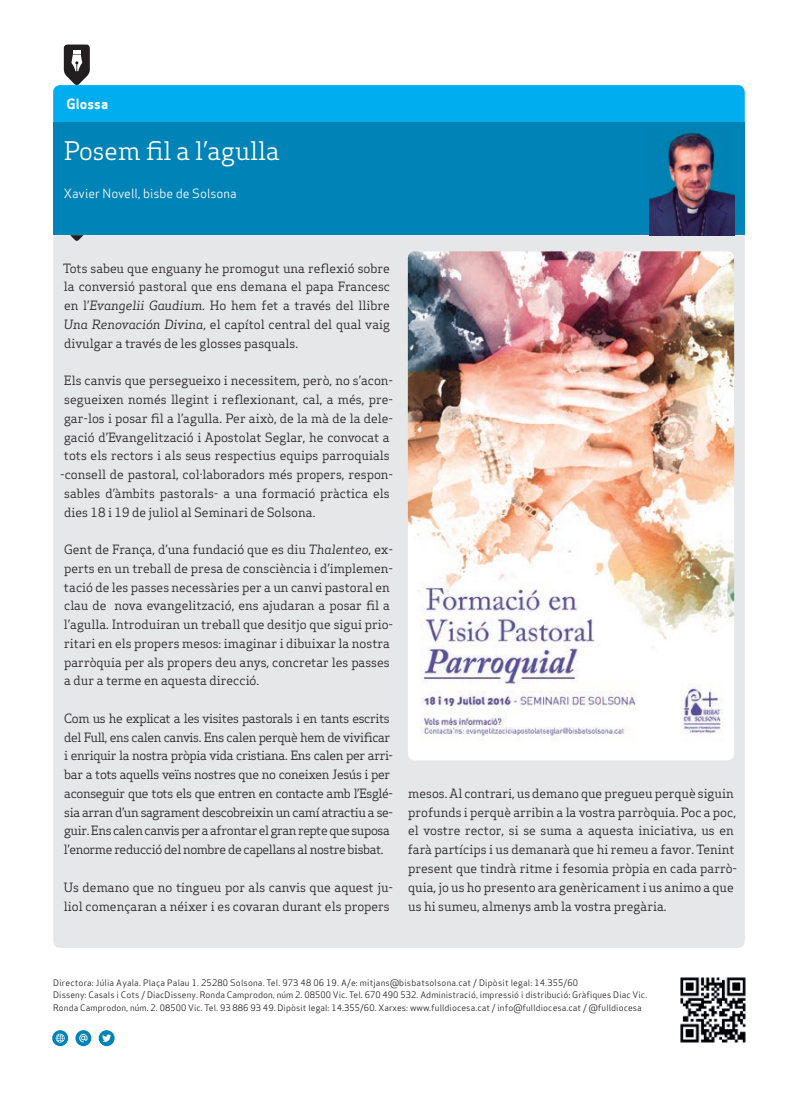
<style>
.page{position:relative;width:798px;height:1099px;background:#fff}
.page>*{position:absolute;margin:0;border:0;box-sizing:border-box;transform-origin:0 0}
.t1{font:25px "Apex Serif";color:#fff}
.t2{font:13.75px "Apex Sans Bold T";color:#fff}
.t3{font:12.5px/18.8px "Apex Serif";color:#231f20}
.t4{font:12.5px/18.8px "Apex Serif";letter-spacing:-.03em;color:#231f20}
.t5{font:12.5px "Apex Sans Book T";color:#fff}
.t6{font:8.75px/12.5px "Apex Sans Book T";letter-spacing:.01em;color:#231f20}
.s1{font-style:italic}
</style>
<div class="page">
<div style="left:53px;top:235px;width:691px;height:713px;background:#e6e7e9"></div>
<img style="left:680px;top:977px;width:66px;height:66px">
<svg style="left:52px;top:1030px;width:16px;height:16px"></svg>
<svg style="left:56px;top:1033px;width:9px;height:9px"></svg>
<svg style="left:75px;top:1030px;width:16px;height:16px"></svg>
<svg style="left:79px;top:1033px;width:9px;height:9px"></svg>
<svg style="left:99px;top:1030px;width:16px;height:16px"></svg>
<svg style="left:102px;top:1034px;width:9px;height:8px"></svg>
<div style="left:53px;top:123px;width:691px;height:112px;background:#0083b6"></div>
<svg style="left:53px;top:45px;width:691px;height:78px"></svg>
<img style="left:649px;top:129px;width:84px;height:106px">
<svg style="left:70px;top:235px;width:13px;height:7px"></svg>
<img style="left:407px;top:251px;width:326px;height:509px">
<p class="t2" style="left:67px;top:95px;width:43px">Glossa</p>
<h1 class="t1" style="left:64px;top:135px;width:217px">Posem fil a l’agulla</h1>
<p class="t5" style="left:64px;top:185px;width:174px">Xavier Novell, bisbe de Solsona</p>
<p class="t3" style="left:63px;top:258px;width:328px;text-align:justify">Tots sabeu que enguany he promogut una reflexió sobre la conversió pastoral que ens demana el papa Francesc en l’<span class="s1">Evangelii Gaudium.</span> Ho hem fet a través del llibre <span class="s1">Una Renovación Divina</span>, el capítol central del qual vaig divulgar a través de les glosses pasquals.</p>
<p class="t3" style="left:64px;top:371px;width:330px">Els canvis que persegueixo i necessitem, però, no s’acon-</p>
<p class="t3" style="left:64px;top:390px;width:330px">segueixen només llegint i reflexionant, cal, a més, pre-</p>
<p class="t3" style="left:64px;top:408px;width:330px">gar-los i posar fil a l’agulla. Per això, de la mà de la dele-</p>
<p class="t3" style="left:64px;top:427px;width:327px">gació d’Evangelització i Apostolat Seglar, he convocat a</p>
<p class="t3" style="left:64px;top:446px;width:327px">tots els rectors i als seus respectius equips parroquials</p>
<p class="t3" style="left:60px;top:465px;width:334px">-consell de pastoral, col·laboradors més propers, respon-</p>
<p class="t3" style="left:64px;top:483px;width:327px">sables d’àmbits pastorals- a una formació pràctica els</p>
<p class="t3" style="left:64px;top:502px;width:253px">dies 18 i 19 de juliol al Seminari de Solsona.</p>
<p class="t3" style="left:64px;top:540px;width:330px">Gent de França, d’una fundació que es diu <span class="s1">Thalenteo</span>, ex&shy;perts en un treball de presa de consciència i d’implemen&shy;tació de les passes necessàries per a un canvi pastoral en clau de nova evangelització, ens ajudaran a posar fil a l’agulla. Introduiran un treball que desitjo que sigui prio&shy;ritari en els propers mesos: imaginar i dibuixar la nostra parròquia per als propers deu anys, concretar les passes a dur a terme en aquesta direcció.</p>
<p class="t4" style="left:64px;top:708px;width:330px">Com us he explicat a les visites pastorals i en tants escrits del Full, ens calen canvis. Ens calen perquè hem de vivificar i enriquir la nostra pròpia vida cristiana. Ens calen per arri&shy;bar a tots aquells veïns nostres que no coneixen Jesús i per aconseguir que tots els que entren en contacte amb l’Esglé&shy;sia arran d’un sagrament descobreixin un camí atractiu a se&shy;guir. Ens calen canvis per a afrontar el gran repte que suposa l’enorme reducció del nombre de capellans al nostre bisbat.</p>
<p class="t3" style="left:64px;top:877px;width:330px">Us demano que no tingueu por als canvis que aquest ju&shy;liol començaran a néixer i es covaran durant els propers</p>
<p class="t3" style="left:408px;top:783px;width:330px">mesos. Al contrari, us demano que pregueu perquè siguin profunds i perquè arribin a la vostra parròquia. Poc a poc, el vostre rector, si se suma a aquesta iniciativa, us en farà partícips i us demanarà que hi remeu a favor. Tenint present que tindrà ritme i fesomia pròpia en cada parrò&shy;quia, jo us ho presento ara genèricament i us animo a que us hi sumeu, almenys amb la vostra pregària.</p>
<p class="t6" style="left:53px;top:976px;width:595px">Directora: Júlia Ayala. Plaça Palau 1. 25280 Solsona. Tel. 973 48 06 19. A/e: mitjans@bisbatsolsona.cat / Dipòsit legal: 14.355/60<br>Disseny: Casals i Cots / DiacDisseny. Ronda Camprodon, núm 2. 08500 Vic. Tel. 670 490 532. Administració, impressió i distribució: Gràfiques Diac Vic.<br>Ronda Camprodon, núm. 2. 08500 Vic. Tel. 93 886 93 49. Dipòsit legal: 14.355/60. Xarxes: www.fulldiocesa.cat / info@fulldiocesa.cat / @fulldiocesa</p>
</div>
